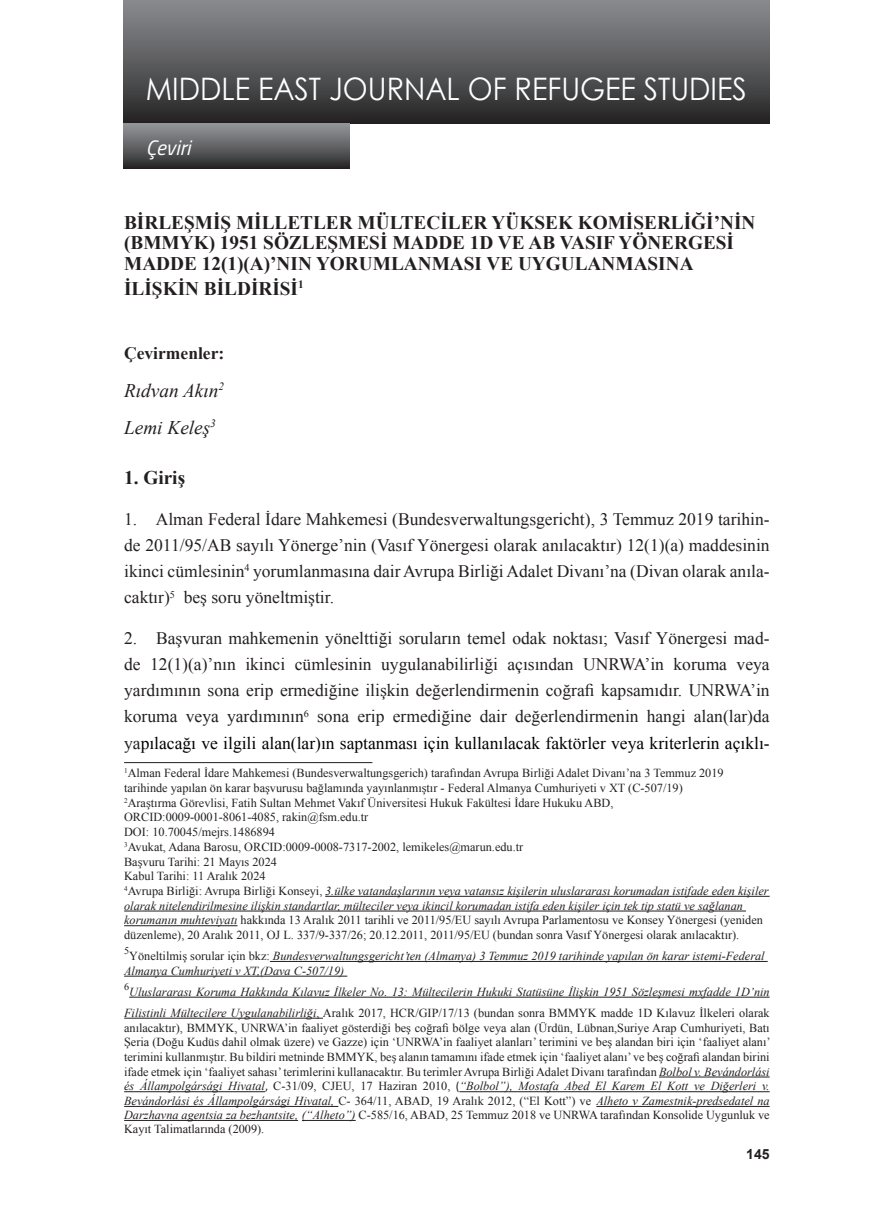
<style>
.page{position:relative;width:869px;height:1216px;background:#fff}
.page>*{position:absolute;margin:0;border:0;box-sizing:border-box;transform-origin:0 0}
.t1{font:30.97px "Century Gothic";color:#fff;scale:.93 1}
.t2{font:italic 21px "Titillium Web";color:#fff}
.t3{font:700 19.25px/20.8px "Times New Roman";color:#231f20}
.t4{font:italic 19.25px "Times New Roman";color:#231f20}
.t5{font:17.5px/26.2px "Times New Roman";color:#231f20;text-align:justify}
.t6{font:700 17.5px "Times New Roman";color:#231f20}
.t7{font:700 14px "Arial";color:#231f20}
.Dipnot_Metni{font:12.25px/14.5px "Times New Roman";color:#231f20}
.Dipnot_Metni-2{font:italic 12.25px/14.7px "Times New Roman";color:#231f20}
.Dipnot_Metni-3{font:10.15px "Times New Roman";color:#231f20}
.s1{color:#000}
.s2{font-style:italic}
.s3{font-style:normal}
.s4{font-family:"Calibri"}
</style>
<div class="page">
<hr style="left:124px;top:77px;width:645px;height:1px;background:#231f20">
<div style="left:123px;top:0;width:645px;height:123px;background:linear-gradient(to bottom,#8c8e92,#282728)"></div>
<div style="left:123px;top:123px;width:226px;height:45px;background:linear-gradient(to bottom,#989a9e,#2c2b2c)"></div>
<hr style="left:124px;top:762px;width:248px;height:1px;background:#231f20">
<hr style="left:325px;top:896px;width:444px;height:1px;background:#231f20">
<hr style="left:124px;top:910px;width:621px;height:1px;background:#231f20">
<hr style="left:124px;top:925px;width:113px;height:1px;background:#231f20">
<hr style="left:270px;top:961px;width:497px;height:1px;background:#231f20">
<hr style="left:124px;top:975px;width:223px;height:1px;background:#231f20">
<hr style="left:129px;top:996px;width:640px;height:1px;background:#231f20">
<hr style="left:124px;top:1017px;width:199px;height:1px;background:#231f20">
<hr style="left:658px;top:1076px;width:111px;height:1px;background:#231f20">
<hr style="left:124px;top:1091px;width:141px;height:1px;background:#231f20">
<hr style="left:459px;top:1091px;width:310px;height:1px;background:#231f20">
<hr style="left:124px;top:1106px;width:214px;height:1px;background:#231f20">
<hr style="left:596px;top:1106px;width:173px;height:1px;background:#231f20">
<hr style="left:124px;top:1120px;width:174px;height:1px;background:#231f20">
<hr style="left:302px;top:1120px;width:53px;height:1px;background:#231f20">
<p class="t1" style="left:146px;top:68px;width:647px">MIDDLE EAST JOURNAL OF REFUGEE STUDIES</p>
<p class="t2" style="left:146px;top:132px;width:46px">Çeviri</p>
<p class="t3" style="left:124px;top:211px;width:632px">BIRLEŞMIŞ MILLETLER MÜLTECILER YÜKSEK KOMISERLIĞI’NIN (BMMYK) 1951 SÖZLEŞMESI MADDE 1D VE AB VASIF YÖNERGESI<br>MADDE 12(1)(A)’NIN YORUMLANMASI VE UYGULANMASINA</p>
<p class="t3" style="left:124px;top:277px;width:181px">İLIŞKIN BILDIRISI<sup>1</sup></p>
<p class="t6" style="left:124px;top:341px;width:102px">Çevirmenler:</p>
<p class="t4" style="left:124px;top:377px;width:101px">Rıdvan Akın<sup>2</sup></p>
<p class="t4" style="left:124px;top:414px;width:93px">Lemi Keleş<sup>3</sup></p>
<p class="t3" style="left:124px;top:467px;width:62px">1. Giriş</p>
<p class="t5" style="left:124px;top:505px;width:646px">1. Alman Federal İdare Mahkemesi (Bundesverwaltungsgericht), 3 Temmuz 2019 tarihin&shy;de 2011/95/AB sayılı Yönerge’nin (Vasıf Yönergesi olarak anılacaktır) 12(1)(a) maddesinin ikinci cümlesinin<sup>4</sup> yorumlanmasına dair Avrupa Birliği Adalet Divanı’na (Divan olarak anıla&shy;caktır)<sup>5</sup> beş soru yöneltmiştir.</p>
<p class="t5" style="left:124px;top:624px;width:646px">2. Başvuran mahkemenin yönelttiği soruların temel odak noktası; Vasıf Yönergesi mad&shy;de 12(1)(a)’nın ikinci cümlesinin uygulanabilirliği açısından UNRWA’in koruma veya yardımının sona erip ermediğine ilişkin değerlendirmenin coğrafi kapsamıdır. UNRWA’in koruma veya yardımının<sup>6</sup> sona erip ermediğine dair değerlendirmenin hangi alan(lar)da ya<span class="s1">pılacağı ve ilgili alan(lar)ın saptanması için kullanılacak faktörler veya kriterlerin açıklı-</span></p>
<p class="Dipnot_Metni" style="left:124px;top:765px;width:600px"><sup>1</sup>Alman Federal İdare Mahkemesi (Bundesverwaltungsgerich) tarafından Avrupa Birliği Adalet Divanı’na 3 Temmuz 2019 tarihinde yapılan ön karar başvurusu bağlamında yayınlanmıştır - Federal Almanya Cumhuriyeti v XT (C-507/19)</p>
<p class="Dipnot_Metni" style="left:124px;top:795px;width:490px"><sup>2</sup>Araştırma Görevlisi, Fatih Sultan Mehmet Vakıf Üniversitesi Hukuk Fakültesi İdare Hukuku ABD,<br>ORCID:0009-0001-8061-4085, rakin@fsm.edu.tr</p>
<p class="Dipnot_Metni" style="left:124px;top:824px;width:152px">DOI: 10.70045/mejrs.1486894</p>
<p class="Dipnot_Metni" style="left:124px;top:839px;width:400px"><sup>3</sup>Avukat, Adana Barosu, ORCID:0009-0008-7317-2002, lemikeles@marun.edu.tr</p>
<p class="Dipnot_Metni" style="left:124px;top:854px;width:154px">Başvuru Tarihi: 21 Mayıs 2024</p>
<p class="Dipnot_Metni" style="left:124px;top:868px;width:143px">Kabul Tarihi: 11 Aralık 2024</p>
<p class="Dipnot_Metni" style="left:124px;top:883px;width:645px"><sup>4</sup>Avrupa Birliği: Avrupa Birliği Konseyi, <span class="s2">3.ülke vatandaşlarının veya vatansız kişilerin uluslararası korumadan istifade eden kişiler olarak nitelendirilmesine ilişkin standartlar, mülteciler veya ikincil korumadan istifa eden kişiler için tek tip statü ve sağlanan korumanın muhteviyatı</span> hakkında 13 Aralık 2011 tarihli ve 2011/95/EU sayılı Avrupa Parlamentosu ve Konsey Yönergesi (yeniden düzenleme), 20 Aralık 2011, OJ L. 337/9-337/26; 20.12.2011, 2011/95/EU (bundan sonra Vasıf Yönergesi olarak anılacaktır).</p>
<p class="Dipnot_Metni-3" style="left:124px;top:944px;width:7px">5</p>
<p class="Dipnot_Metni-2" style="left:124px;top:948px;width:641px;text-indent:5px"><span class="s3">Yöneltilmiş sorular için bkz:</span> Bundesverwaltungsgericht’ten (Almanya) 3 Temmuz 2019 tarihinde yapılan ön karar istemi-Federal<br>Almanya Cumhuriyeti v XT,(Dava C-507/19)</p>
<p class="Dipnot_Metni-3" style="left:124px;top:979px;width:7px">6</p>
<p class="Dipnot_Metni-2" style="left:124px;top:980px;width:646px;line-height:21px;text-align:center">Uluslararası Koruma Hakkında Kılavuz İlkeler No. 13: Mültecilerin Hukuki Statüsüne İlişkin 1951 Sözleşmesi mxfadde 1D’nin<br>Filistinli Mültecilere Uygulanabilirliği<span class="s3">, Aralık 2017, HCR/GIP/17/13 (bundan sonra BMMYK madde 1D Kılavuz İlkeleri olarak</span></p>
<p class="Dipnot_Metni" style="left:124px;top:1019px;width:647px;text-align:justify">anılacaktır), BMMYK, UNRWA’in faaliyet gösterdiği beş coğrafi bölge veya alan (Ürdün, Lübnan,Suriye Arap Cumhuriyeti, Batı Şeria (Doğu Kudüs dahil olmak üzere) ve Gazze) için ‘UNRWA’in faaliyet alanları’ terimini ve beş alandan biri için ‘faaliyet alanı’ terimini kullanmıştır. Bu bildiri metninde BMMYK, beş alanın tamamını ifade etmek için ‘faaliyet alanı’ ve beş coğrafi alandan birini ifade etmek için ‘faaliyet sahası’ terimlerini kullanacaktır. Bu terimler Avrupa Birliği Adalet Divanı tarafından <span class="s2">Bolbol v. Bevándorlási és Állampolgársági Hivatal</span><span class="s4">,</span> C-31/09, CJEU, 17 Haziran 2010, <span class="s4">(</span><span class="s2">“Bolbol”), Mostafa Abed El Karem El Kott ve Diğerleri v.<br>Bevándorlási és Állampolgársági Hivatal,</span> C- 364/11, ABAD, 19 Aralık 2012, (“El Kott”) ve <span class="s2">Alheto v Zamestnik-predsedatel na Darzhavna agentsia za bezhantsite, (“Alheto”)</span> C-585/16, ABAD, 25 Temmuz 2018 ve UNRWA tarafından Konsolide Uygunluk ve Kayıt Talimatlarında (2009).</p>
<p class="t7" style="left:746px;top:1144px;width:25px">145</p>
</div>
